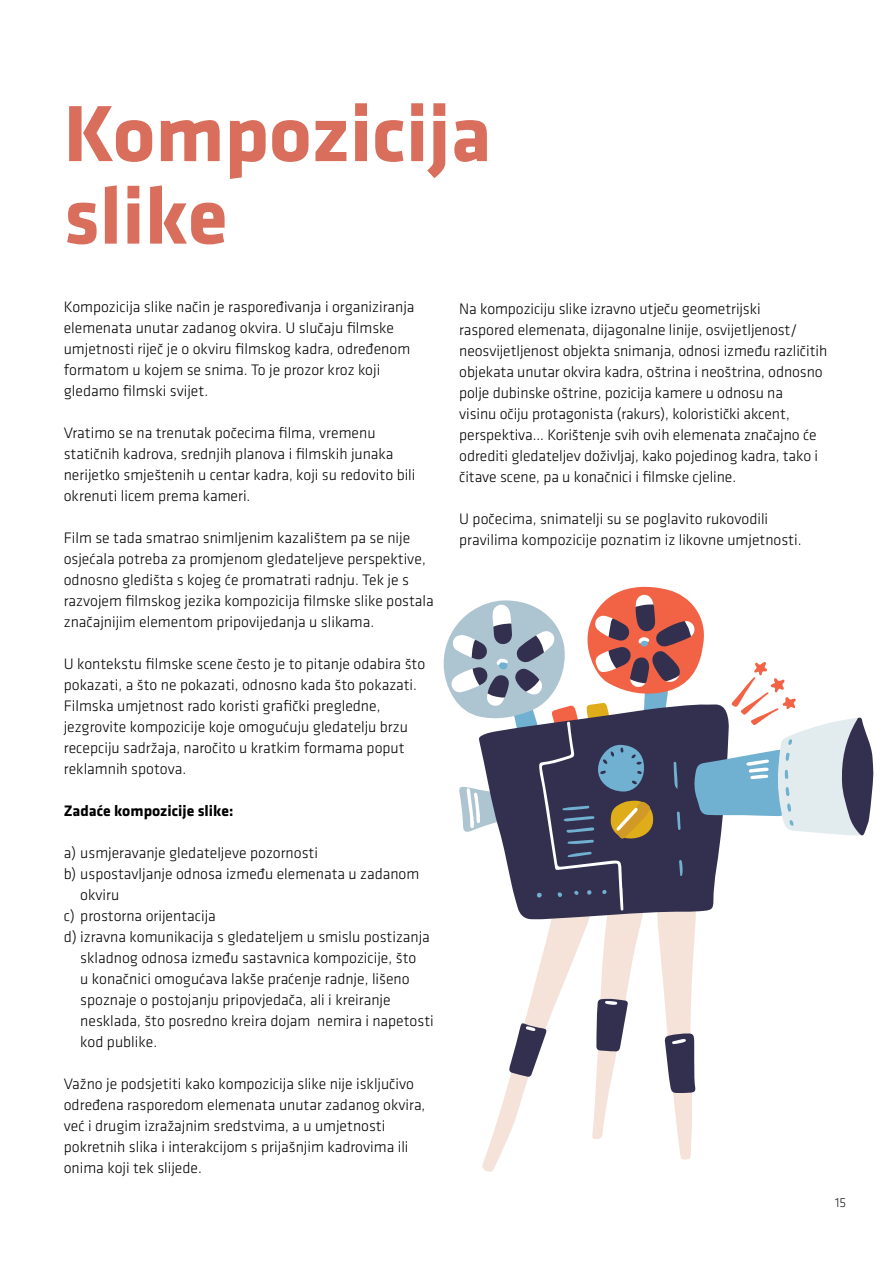
<style>
.page{position:relative;width:893px;height:1263px;background:#fff}
.page>*{position:absolute;margin:0;border:0;box-sizing:border-box;transform-origin:0 0}
.Default{font:700 82.5px/82.5px "Klavika";color:#d96e5c}
.Default-2{font:300 15.75px/21px "Klavika";color:#000}
.Default-3{font:700 15.75px "Klavika";color:#000}
.t1{font:300 13.5px "Klavika";color:#231f20}
</style>
<div class="page">
<svg style="left:443px;top:586px;width:430px;height:586px"></svg>
<p class="Default" style="left:64px;top:94px;width:429px">Kompozicija slike</p>
<p class="Default-2" style="left:64px;top:297px;width:352px">Kompozicija slike način je raspoređivanja i organiziranja elemenata unutar zadanog okvira. U slučaju filmske umjetnosti riječ je o okviru filmskog kadra, određenom formatom u kojem se snima. To je prozor kroz koji gledamo filmski svijet.</p>
<p class="Default-2" style="left:64px;top:423px;width:353px">Vratimo se na trenutak počecima filma, vremenu statičnih kadrova, srednjih planova i filmskih junaka nerijetko smještenih u centar kadra, koji su redovito bili okrenuti licem prema kameri.</p>
<p class="Default-2" style="left:64px;top:528px;width:371px">Film se tada smatrao snimljenim kazalištem pa se nije osjećala potreba za promjenom gledateljeve perspektive, odnosno gledišta s kojeg će promatrati radnju. Tek je s razvojem filmskog jezika kompozicija filmske slike postala značajnijim elementom pripovijedanja u slikama.</p>
<p class="Default-2" style="left:64px;top:654px;width:363px">U kontekstu filmske scene često je to pitanje odabira što pokazati, a što ne pokazati, odnosno kada što pokazati.<br>Filmska umjetnost rado koristi grafički pregledne, jezgrovite kompozicije koje omogućuju gledatelju brzu recepciju sadržaja, naročito u kratkim formama poput reklamnih spotova.</p>
<p class="Default-3" style="left:64px;top:802px;width:171px">Zadaće kompozicije slike:</p>
<p class="Default-2" style="left:64px;top:843px;width:256px">a) usmjeravanje gledateljeve pozornosti</p>
<p class="Default-2" style="left:80px;top:864px;width:341px;text-indent:-16px">b) uspostavljanje odnosa između elemenata u zadanom okviru</p>
<p class="Default-2" style="left:64px;top:906px;width:154px">c) prostorna orijentacija</p>
<p class="Default-2" style="left:80px;top:927px;width:355px;text-indent:-16px">d) izravna komunikacija s gledateljem u smislu postizanja skladnog odnosa između sastavnica kompozicije, što<br>u konačnici omogućava lakše praćenje radnje, lišeno spoznaje o postojanju pripovjedača, ali i kreiranje nesklada, što posredno kreira dojam nemira i napetosti kod publike.</p>
<p class="Default-2" style="left:64px;top:1074px;width:363px">Važno je podsjetiti kako kompozicija slike nije isključivo određena rasporedom elemenata unutar zadanog okvira, već i drugim izražajnim sredstvima, a u umjetnosti pokretnih slika i interakcijom s prijašnjim kadrovima ili onima koji tek slijede.</p>
<p class="Default-2" style="left:459px;top:298px;width:369px">Na kompoziciju slike izravno utječu geometrijski<br>raspored elemenata, dijagonalne linije, osvijetljenost/ neosvijetljenost objekta snimanja, odnosi između različitih objekata unutar okvira kadra, oštrina i neoštrina, odnosno polje dubinske oštrine, pozicija kamere u odnosu na<br>visinu očiju protagonista (rakurs), koloristički akcent, perspektiva... Korištenje svih ovih elemenata značajno će odrediti gledateljev doživljaj, kako pojedinog kadra, tako i čitave scene, pa u konačnici i filmske cjeline.</p>
<p class="Default-2" style="left:459px;top:508px;width:344px">U počecima, snimatelji su se poglavito rukovodili pravilima kompozicije poznatim iz likovne umjetnosti.</p>
<p class="t1" style="left:835px;top:1195px;width:13px">15</p>
</div>
